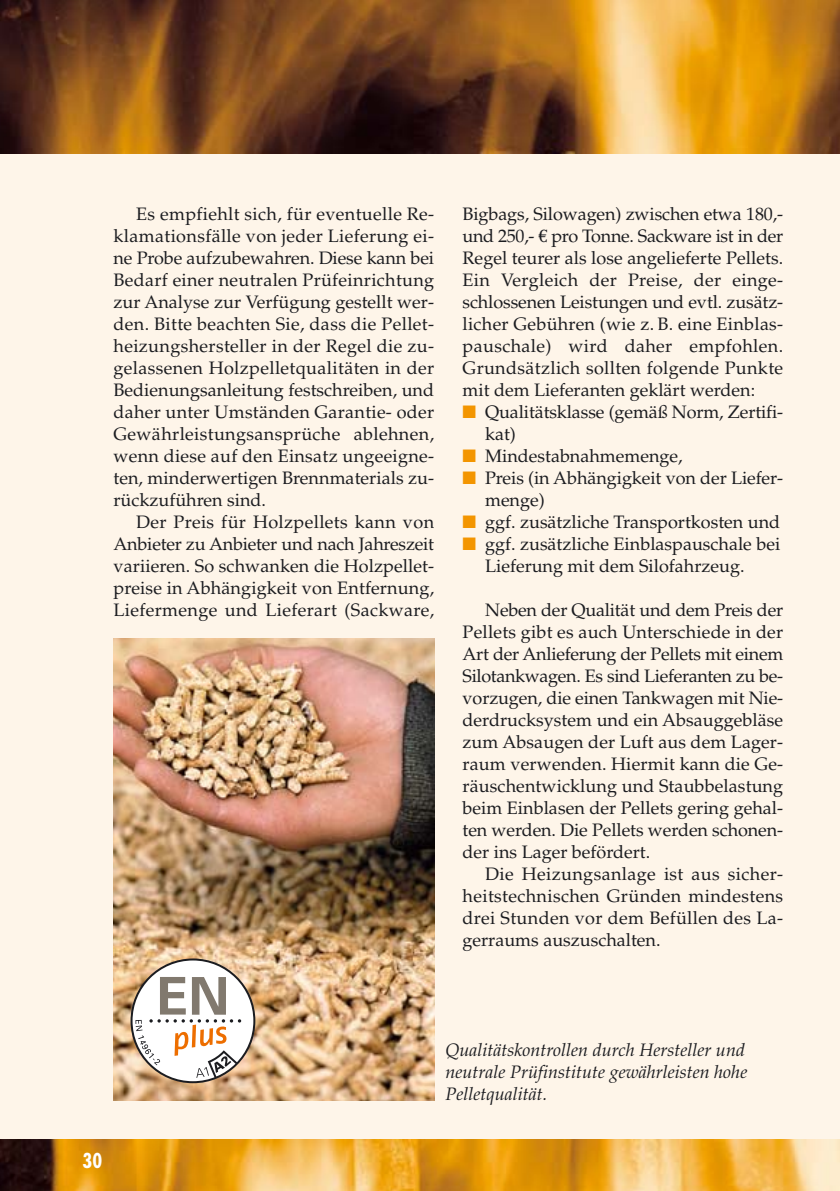
<style>
.page{position:relative;width:840px;height:1191px;background:#fff}
.page>*{position:absolute;margin:0;border:0;box-sizing:border-box;transform-origin:0 0}
.t1{font:700 condensed 20px "Futura";color:#fff}
.t2{font:18px/22px "Palatino";color:#1b1c20;text-align:justify}
.t3{font:italic 18px/22px "Palatino";color:#1b1c20}
.s1{font-family:"Euro Serif"}
.s2{color:#f39500}
</style>
<div class="page">
<div style="left:0;top:0;width:839px;height:1191px;background:#fef5e9"></div>
<img style="left:0;top:1140px;width:839px;height:51px">
<img style="left:0;top:0;width:839px;height:153px">
<img style="left:113px;top:638px;width:321px;height:462px">
<svg style="left:130px;top:958px;width:125px;height:125px"></svg>
<p class="t2" style="left:113px;top:205px;width:322px;text-indent:23px">Es empfiehlt sich, für eventuelle Re&shy;klamationsfälle von jeder Lieferung ei&shy;ne Probe aufzubewahren. Diese kann bei Bedarf einer neutralen Prüfeinrichtung zur Analyse zur Verfügung gestellt wer&shy;den. Bitte beachten Sie, dass die Pellet&shy;heizungshersteller in der Regel die zu - gelassenen Holzpelletqualitäten in der Bedienungsanleitung festschreiben, und daher unter Umständen Garantie- oder Gewährleistungsansprüche ablehnen, wenn diese auf den Einsatz ungeeigne&shy;ten, minderwertigen Brennmaterials zu&shy;rückzuführen sind.</p>
<p class="t2" style="left:113px;top:513px;width:322px;text-indent:23px">Der Preis für Holzpellets kann von Anbieter zu Anbieter und nach Jahreszeit variieren. So schwanken die Holzpellet&shy;preise in Abhängigkeit von Entfernung, Liefermenge und Lieferart (Sackware,</p>
<p class="t2" style="left:462px;top:205px;width:322px">Bigbags, Silowagen) zwischen etwa 180,- und 250,- <span class="s1">€</span> pro Tonne. Sackware ist in der Regel teurer als lose angelieferte Pellets.<br>Ein Vergleich der Preise, der einge&shy;schlossenen Leistungen und evtl. zusätz&shy;licher Gebühren (wie z. B. eine Einblas - pauschale) wird daher empfohlen.<br>Grundsätzlich sollten folgende Punkte mit dem Lieferanten geklärt werden:</p>
<p class="t2" style="left:485px;top:403px;width:299px;text-indent:-22px"><span class="s2">■</span> Qualitätsklasse (gemäß Norm, Zertifi&shy;kat)</p>
<p class="t2" style="left:462px;top:447px;width:221px"><span class="s2">■</span> Mindestabnahmemenge,</p>
<p class="t2" style="left:485px;top:469px;width:299px;text-indent:-22px"><span class="s2">■</span> Preis (in Abhängigkeit von der Liefer&shy;menge)</p>
<p class="t2" style="left:462px;top:513px;width:319px"><span class="s2">■</span> ggf. zusätzliche Transportkosten und</p>
<p class="t2" style="left:485px;top:535px;width:296px;text-indent:-23px"><span class="s2">■</span> ggf. zusätzliche Einblaspauschale bei<br>Lieferung mit dem Silofahrzeug.</p>
<p class="t2" style="left:462px;top:601px;width:322px;text-indent:23px">Neben der Qualität und dem Preis der Pellets gibt es auch Unterschiede in der Art der Anlieferung der Pellets mit einem Silotankwagen. Es sind Lieferanten zu be&shy;vorzugen, die einen Tankwagen mit Nie&shy;derdrucksystem und ein Absauggebläse zum Absaugen der Luft aus dem Lager&shy;raum verwenden. Hiermit kann die Ge&shy;räuschentwicklung und Staubbelastung beim Einblasen der Pellets gering gehal&shy;ten werden. Die Pellets werden schonen&shy;der ins Lager befördert.</p>
<p class="t2" style="left:462px;top:865px;width:322px;text-indent:23px">Die Heizungsanlage ist aus sicher&shy;heitstechnischen Gründen mindestens drei Stunden vor dem Befüllen des La&shy;gerraums auszuschalten.</p>
<p class="t1" style="left:82px;top:1151px;width:21px">30</p>
<p class="t3" style="left:445px;top:1041px;width:303px">Qualitätskontrollen durch Hersteller und neutrale Prüfinstitute gewährleisten hohe<br>Pelletqualität.</p>
</div>
